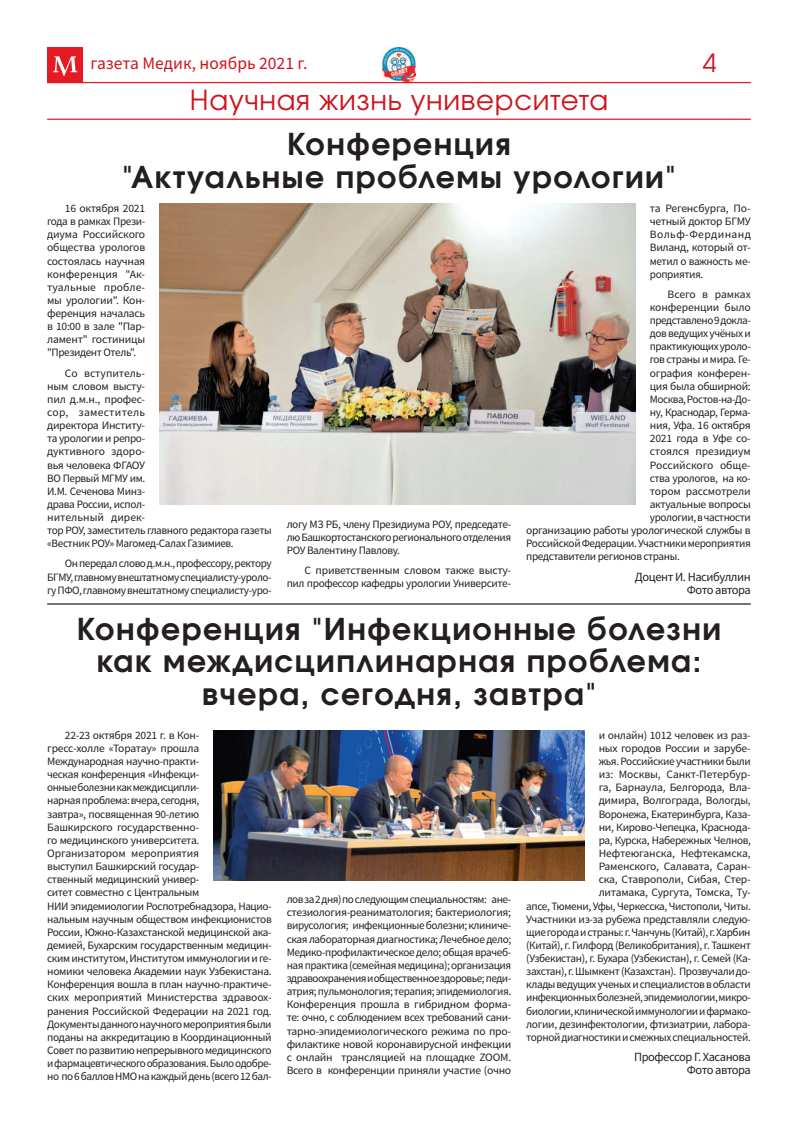
<style>
.page{position:relative;width:798px;height:1134px;background:#fff}
.page>*{position:absolute;margin:0;border:0;box-sizing:border-box;transform-origin:0 0}
.t1{font:700 30px/32.5px "Evolventa";letter-spacing:.05em;color:#231f20;text-align:center}
.t2{font:27.5px "Evolventa";letter-spacing:.025em;color:#cd151d}
.t3{font:25px "Evolventa";color:#cd151d}
.t4{font:17.5px "Source Sans Pro";color:#cd151d}
.t5{font:12.5px/13.1px "Source Sans Pro";letter-spacing:-.035em;color:#231f20;text-align:right}
.t6{font:11.25px/13.1px "Source Sans Pro";letter-spacing:-.035em;color:#231f20;text-align:justify}
.t7{font:11.25px "Source Sans Pro";letter-spacing:-.01em;color:#231f20}
.t8{font:11.25px "Source Sans Pro";letter-spacing:-.015em;color:#231f20}
.t9{font:11.25px "Source Sans Pro";color:#231f20}
.t10{font:11.25px "Source Sans Pro";letter-spacing:-.005em;color:#231f20}
</style>
<div class="page">
<div style="left:47px;top:47px;width:36px;height:36px;background:#e51a23"></div>
<svg style="left:53px;top:56px;width:24px;height:21px"></svg>
<hr style="left:47px;top:82px;width:703px;height:1px;background:#e51a23">
<hr style="left:47px;top:119px;width:703px;height:1px;background:#e51a23">
<hr style="left:47px;top:603px;width:703px;height:2px;background:#231f20">
<img style="left:213px;top:730px;width:371px;height:151px">
<img style="left:159px;top:204px;width:476px;height:301px">
<img style="left:382px;top:47px;width:34px;height:35px">
<h3 class="t4" style="left:90px;top:52px;width:218px">газета Медик, ноябрь 2021 г.</h3>
<h3 class="t3" style="left:702px;top:48px;width:15px">4</h3>
<h2 class="t2" style="left:190px;top:83px;width:420px">Научная жизнь университета</h2>
<h1 class="t1" style="left:122px;top:128px;width:554px">Конференция<br>"Актуальные проблемы урологии"</h1>
<p class="t6" style="left:47px;top:202px;width:100px;text-indent:18px">16 октября 2021 года в рамках Прези&shy;диума Российского общества урологов состоялась научная конференция "Ак&shy;туальные пробле&shy;мы урологии". Кон&shy;ференция началась в 10:00 в зале "Пар&shy;ламент" гостиницы "Президент Отель".</p>
<p class="t6" style="left:47px;top:366px;width:226px;text-align:left;text-indent:18px">Со вступитель-<br>ным словом высту-<br>пил д.м.н., профес-<br>сор, заместитель<br>директора Институ-<br>та урологии и репро-<br>дуктивного здоро-<br>вья человека ФГАОУ<br>ВО Первый МГМУ им.<br>И.М. Сеченова Минз-<br>драва России, испол-<br>нительный дирек-<br>тор РОУ, заместитель главного редактора газеты «Вестник РОУ» Магомед-Салах Газимиев.</p>
<p class="t6" style="left:47px;top:557px;width:226px;text-indent:18px">Он передал слово д.м.н., профессору, ректору БГМУ, главному внештатному специалисту-уроло&shy;гу ПФО, главному внештатному специалисту-уро-</p>
<p class="t6" style="left:649px;top:202px;width:102px">та Регенсбурга, По&shy;четный доктор БГМУ Вольф-Фердинанд Виланд, который от&shy;метил о важность ме&shy;роприятия.</p>
<p class="t9" style="left:667px;top:287px;width:85px">Всего в рамках</p>
<p class="t7" style="left:649px;top:300px;width:102px">конференции было</p>
<p class="t6" style="left:649px;top:314px;width:102px">представлено 9 докла-</p>
<p class="t6" style="left:649px;top:327px;width:102px">дов ведущих учёных и</p>
<p class="t6" style="left:649px;top:340px;width:102px">практикующих уроло-</p>
<p class="t6" style="left:649px;top:353px;width:102px">гов страны и мира. Ге-</p>
<p class="t8" style="left:649px;top:366px;width:102px">ография конферен-</p>
<p class="t6" style="left:649px;top:379px;width:102px">ция была обширной:</p>
<p class="t6" style="left:649px;top:392px;width:102px">Москва, Ростов-на-До-</p>
<p class="t6" style="left:649px;top:406px;width:102px">ну, Краснодар, Герма-</p>
<p class="t6" style="left:649px;top:419px;width:102px">ния, Уфа. 16 октября</p>
<p class="t8" style="left:649px;top:431px;width:102px">2021 года в Уфе со-</p>
<p class="t10" style="left:649px;top:444px;width:102px">стоялся президиум</p>
<p class="t9" style="left:649px;top:458px;width:102px">Российского обще-</p>
<p class="t6" style="left:649px;top:471px;width:102px">ства урологов, на ко-</p>
<p class="t7" style="left:649px;top:484px;width:102px">тором рассмотрели</p>
<p class="t6" style="left:649px;top:497px;width:102px">актуальные вопросы</p>
<p class="t6" style="left:649px;top:511px;width:102px">урологии, в частности</p>
<p class="t6" style="left:526px;top:524px;width:226px">организацию работы урологической службы в</p>
<p class="t6" style="left:526px;top:537px;width:226px">Российской Федерации. Участники мероприятия</p>
<p class="t6" style="left:526px;top:550px;width:155px">представители регионов страны.</p>
<p class="t5" style="left:634px;top:570px;width:117px">Доцент И. Насибуллин<br>Фото автора</p>
<h1 class="t1" style="left:77px;top:612px;width:645px">Конференция "Инфекционные болезни как междисциплинарная проблема: вчера, сегодня, завтра"</h1>
<p class="t6" style="left:47px;top:728px;width:226px;text-align:left;text-indent:18px">22-23 октября 2021 г. в Кон-<br>гресс-холле «Торатау» прошла Международная научно-практи-<br>ческая конференция «Инфекци-<br>онные болезни как междисципли-<br>нарная проблема: вчера, сегодня,<br>завтра», посвященная 90-летию<br>Башкирского государственно-<br>го медицинского университета.<br>Организатором мероприятия<br>выступил Башкирский государ-<br>ственный медицинский универ-<br>ситет совместно с Центральным<br>НИИ эпидемиологии Роспотребнадзора, Нацио&shy;нальным научным обществом инфекционистов России, Южно-Казахстанской медицинской ака&shy;демией, Бухарским государственным медицин&shy;ским институтом, Институтом иммунологии и ге&shy;номики человека Академии наук Узбекистана.<br>Конференция вошла в план научно-практиче&shy;ских мероприятий Министерства здравоох&shy;ранения Российской Федерации на 2021 год.<br>Документы данного научного мероприятия были поданы на аккредитацию в Координационный Совет по развитию непрерывного медицинского и фармацевтического образования. Было одобре&shy;но по 6 баллов НМО на каждый день (всего 12 бал-</p>
<p class="t6" style="left:286px;top:517px;width:226px">логу МЗ РБ, члену Президиума РОУ, председате&shy;лю Башкортостанского регионального отделения РОУ Валентину Павлову.</p>
<p class="t6" style="left:286px;top:564px;width:226px;text-align:right">С приветственным словом также высту&shy;пил профессор кафедры урологии Университе-</p>
<p class="t6" style="left:526px;top:728px;width:226px;text-align:right">и онлайн) 1012 человек из раз-<br>ных городов России и зарубе-<br>жья. Российские участники были<br>из: Москвы, Санкт-Петербур-<br>га, Барнаула, Белгорода, Вла-<br>димира, Волгограда, Вологды,<br>Воронежа, Екатеринбурга, Каза-<br>ни, Кирово-Чепецка, Краснода-<br>ра, Курска, Набережных Челнов, Нефтеюганска, Нефтекамска,<br>Раменского, Салавата, Саран-<br>ска, Ставрополи, Сибая, Стер-<br>литамака, Сургута, Томска, Ту-<br>апсе, Тюмени, Уфы, Черкесска, Чистополи, Читы.<br>Участники из-за рубежа представляли следую&shy;щие города и страны: г. Чанчунь (Китай), г. Харбин (Китай), г. Гилфорд (Великобритания), г. Ташкент (Узбекистан), г. Бухара (Узбекистан), г. Семей (Ка&shy;захстан), г. Шымкент (Казахстан). Прозвучали до&shy;клады ведущих ученых и специалистов в области инфекционных болезней, эпидемиологии, микро&shy;биологии, клинической иммунологии и фармако&shy;логии, дезинфектологии, фтизиатрии, лабора&shy;торной диагностики и смежных специальностей.</p>
<p class="t5" style="left:633px;top:1050px;width:118px">Профессор Г. Хасанова<br>Фото автора</p>
<p class="t6" style="left:286px;top:893px;width:226px">лов за 2 дня) по следующим специальностям: ане&shy;стезиология-реаниматология; бактериология; вирусология; инфекционные болезни; клиниче&shy;ская лабораторная диагностика; Лечебное дело; Медико-профилактическое дело; общая врачеб&shy;ная практика (семейная медицина); организация здравоохранения и общественное здоровье; педи&shy;атрия; пульмонология; терапия; эпидемиология.<br>Конференция прошла в гибридном форма&shy;те: очно, с соблюдением всех требований сани&shy;тарно-эпидемиологического режима по про&shy;филактике новой коронавирусной инфекции с онлайн трансляцией на площадке ZOOM.<br>Всего в конференции приняли участие (очно</p>
</div>
